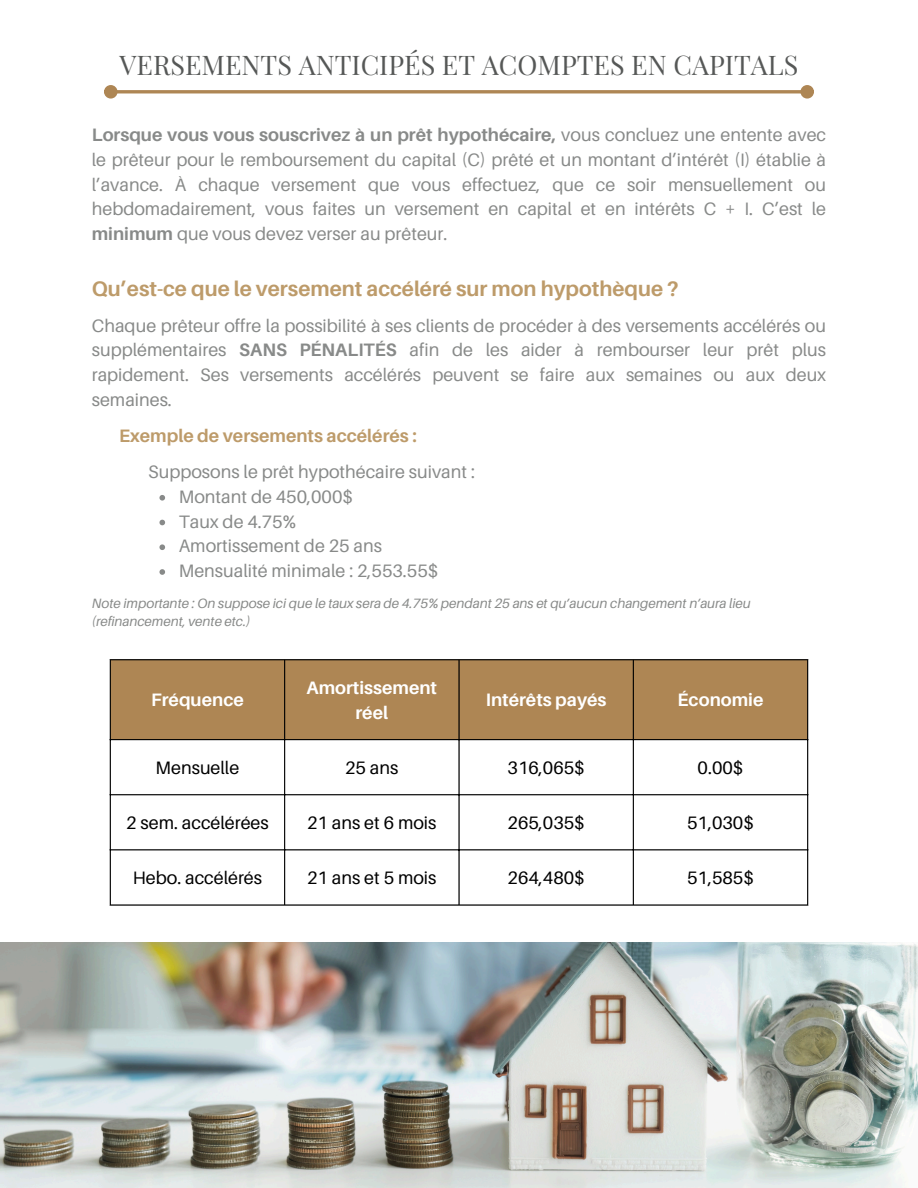
<style>
.page{position:relative;width:918px;height:1188px;background:#fff}
.page>*{position:absolute;margin:0;border:0;box-sizing:border-box;transform-origin:0 0}
.t1{font:27px "Playfair Display";color:#565857}
.t2{font:700 21px "Aileron";color:#bd9b6a}
.t3{font:18px/24.8px "Aileron";color:#888a89;text-align:justify}
.t4{font:18px "Aileron";color:#000}
.t5{font:700 18px/24.8px "Aileron";color:#fff;text-align:center}
.t6{font:700 18px "Aileron";color:#bd9b6a}
.t7{font:italic 13.5px/18px "Aileron";color:#888a89}
.s1{font-weight:700}
</style>
<div class="page">
<hr style="left:117px;top:90px;width:684px;height:3px;background:#ae8654">
<div style="left:106px;top:87px;width:10px;height:10px;background:#ae8654;border-radius:50%"></div>
<div style="left:104px;top:85px;width:14px;height:14px;border:3px solid #ae8654;border-radius:50%"></div>
<div style="left:802px;top:87px;width:10px;height:10px;background:#ae8654;border-radius:50%"></div>
<div style="left:800px;top:85px;width:14px;height:14px;border:3px solid #ae8654;border-radius:50%"></div>
<img style="left:0;top:942px;width:918px;height:246px">
<svg style="left:159px;top:495px;width:6px;height:6px"></svg>
<svg style="left:159px;top:520px;width:6px;height:5px"></svg>
<svg style="left:159px;top:544px;width:6px;height:6px"></svg>
<svg style="left:159px;top:569px;width:6px;height:6px"></svg>
<div style="left:111px;top:660px;width:696px;height:79px;background:#ae8654"></div>
<hr style="left:110px;top:660px;width:1px;height:244px;background:#000">
<hr style="left:284px;top:660px;width:1px;height:244px;background:#000">
<hr style="left:458px;top:660px;width:2px;height:244px;background:#000">
<hr style="left:633px;top:660px;width:1px;height:244px;background:#000">
<hr style="left:807px;top:660px;width:1px;height:244px;background:#000">
<hr style="left:110px;top:659px;width:698px;height:1px;background:#000">
<hr style="left:110px;top:739px;width:698px;height:1px;background:#000">
<hr style="left:110px;top:794px;width:698px;height:1px;background:#000">
<hr style="left:110px;top:849px;width:698px;height:1px;background:#000">
<hr style="left:110px;top:904px;width:698px;height:2px;background:#000">
<h1 class="t1" style="left:120px;top:46px;width:680px">VERSEMENTS ANTICIPÉS ET ACOMPTES EN CAPITALS</h1>
<h4 class="t3" style="left:92px;top:122px;width:736px"><span class="s1">Lorsque vous vous souscrivez à un prêt hypothécaire,</span> vous concluez une entente avec le prêteur pour le remboursement du capital (C) prêté et un montant d’intérêt (I) établie à l’avance. À chaque versement que vous effectuez, que ce soir mensuellement ou hebdomadairement, vous faites un versement en capital et en intérêts C + I. C’est le <span class="s1">minimum</span> que vous devez verser au prêteur.</h4>
<p class="t2" style="left:92px;top:276px;width:588px">Qu’est-ce que le versement accéléré sur mon hypothèque ?</p>
<h2 class="t3" style="left:92px;top:313px;width:736px">Chaque prêteur offre la possibilité à ses clients de procéder à des versements accélérés ou supplémentaires <span class="s1">SANS PÉNALITÉS</span> afin de les aider à rembourser leur prêt plus rapidement. Ses versements accélérés peuvent se faire aux semaines ou aux deux semaines.</h2>
<h4 class="t6" style="left:119px;top:424px;width:299px">Exemple de versements accélérés :</h4>
<h3 class="t3" style="left:148px;top:459px;width:328px">Supposons le prêt hypothécaire suivant :</h3>
<h4 class="t3" style="left:179px;top:484px;width:176px">Montant de 450,000$</h4>
<p class="t3" style="left:179px;top:509px;width:119px">Taux de 4.75%</p>
<p class="t3" style="left:179px;top:533px;width:205px">Amortissement de 25 ans</p>
<p class="t3" style="left:179px;top:558px;width:261px">Mensualité minimale : 2,553.55$</p>
<p class="t7" style="left:92px;top:594px;width:661px">Note importante : On suppose ici que le taux sera de 4.75% pendant 25 ans et qu’aucun changement n’aura lieu (refinancement, vente etc.)</p>
<p class="t5" style="left:151px;top:687px;width:94px">Fréquence</p>
<p class="t5" style="left:307px;top:675px;width:132px">Amortissement réel</p>
<p class="t5" style="left:486px;top:687px;width:122px">Intérêts payés</p>
<p class="t5" style="left:678px;top:687px;width:87px">Économie</p>
<p class="t4" style="left:156px;top:756px;width:85px">Mensuelle</p>
<p class="t4" style="left:345px;top:756px;width:55px">25 ans</p>
<p class="t4" style="left:508px;top:756px;width:79px">316,065$</p>
<p class="t4" style="left:698px;top:756px;width:47px">0.00$</p>
<p class="t4" style="left:126px;top:812px;width:144px">2 sem. accélérées</p>
<p class="t4" style="left:307px;top:812px;width:131px">21 ans et 6 mois</p>
<p class="t4" style="left:508px;top:812px;width:79px">265,035$</p>
<p class="t4" style="left:687px;top:812px;width:68px">51,030$</p>
<p class="t4" style="left:133px;top:867px;width:131px">Hebo. accélérés</p>
<p class="t4" style="left:307px;top:867px;width:131px">21 ans et 5 mois</p>
<p class="t4" style="left:508px;top:867px;width:79px">264,480$</p>
<p class="t4" style="left:687px;top:867px;width:68px">51,585$</p>
</div>
